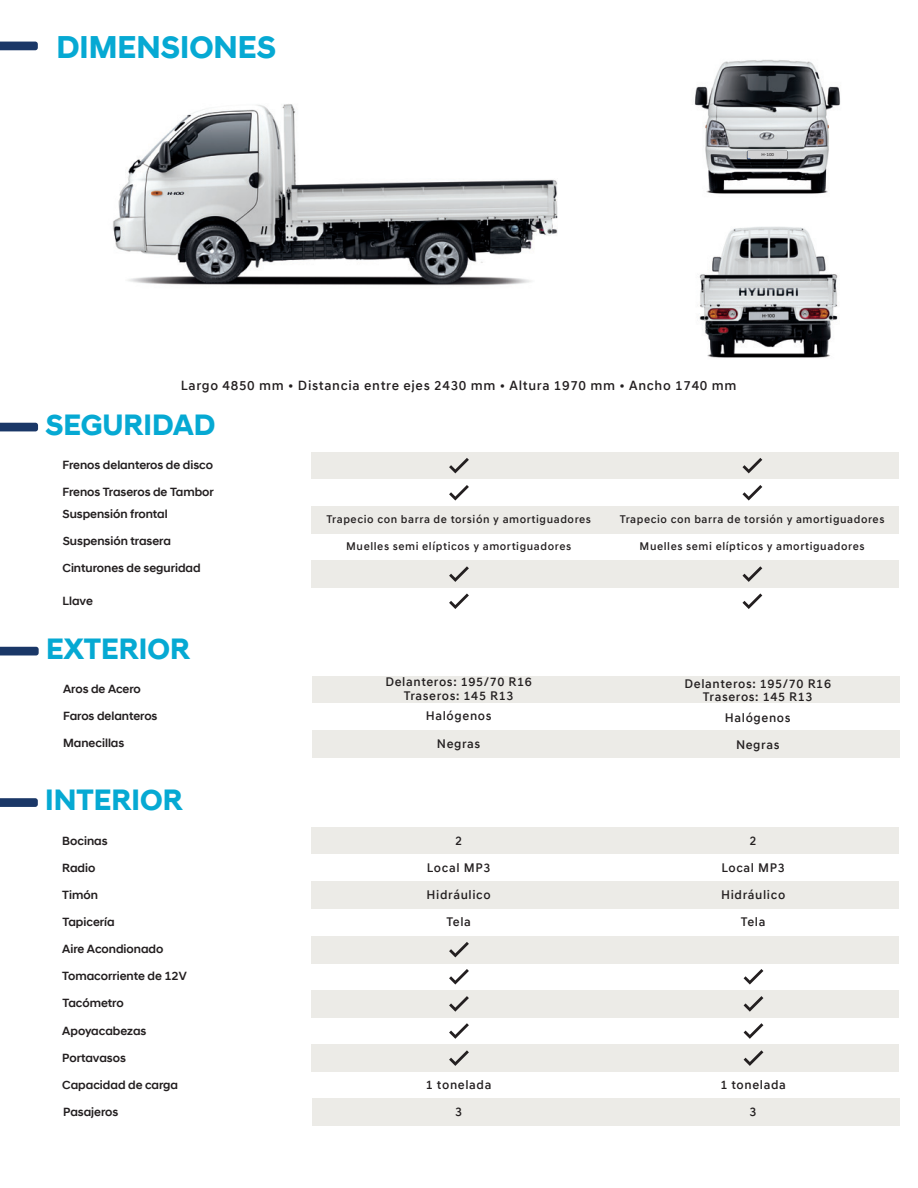
<style>
.page{position:relative;width:918px;height:1188px;background:#fff}
.page>*{position:absolute;margin:0;border:0;box-sizing:border-box;transform-origin:0 0}
.t1{font:700 31.95px "Hyundai Sans Head Office";color:#06a9d3}
.t2{font:700 29.7px "Hyundai Sans Head Office";color:#06a9d3}
.t3{font:500 13.5px "Hyundai Sans Text Office";letter-spacing:.05em;color:#231f20}
.t4{font:500 12.6px/27.2px "Hyundai Sans Text Office";letter-spacing:.05em;color:#231f20;text-align:center}
.t5{font:500 12px/21.9px "Hyundai Sans Head Office";color:#231f20}
.t6{font:500 11.25px "Hyundai Sans Text Office";letter-spacing:.05em;color:#231f20}
.t7{font:4.35px "Hyundai Sans Head Office";color:#231f20}
</style>
<div class="page">
<img style="left:113px;top:104px;width:445px;height:182px">
<img style="left:699px;top:226px;width:139px;height:132px">
<img style="left:694px;top:60px;width:147px;height:134px">
<div style="left:748px;top:151px;width:39px;height:7px;background:#d1d1d2"></div>
<svg style="left:0;top:42px;width:38px;height:8px"></svg>
<div style="left:312px;top:452px;width:587px;height:27px;background:#ecebe7"></div>
<div style="left:312px;top:506px;width:587px;height:27px;background:#ecebe7"></div>
<div style="left:312px;top:561px;width:587px;height:27px;background:#ecebe7"></div>
<svg style="left:449px;top:485px;width:20px;height:16px"></svg>
<svg style="left:0;top:423px;width:38px;height:8px"></svg>
<svg style="left:449px;top:458px;width:20px;height:15px"></svg>
<svg style="left:449px;top:593px;width:20px;height:16px"></svg>
<svg style="left:449px;top:566px;width:20px;height:16px"></svg>
<svg style="left:743px;top:485px;width:19px;height:16px"></svg>
<svg style="left:743px;top:458px;width:19px;height:15px"></svg>
<svg style="left:743px;top:593px;width:19px;height:16px"></svg>
<svg style="left:743px;top:566px;width:19px;height:16px"></svg>
<div style="left:312px;top:676px;width:588px;height:27px;background:#ecebe7"></div>
<div style="left:312px;top:730px;width:588px;height:28px;background:#ecebe7"></div>
<svg style="left:0;top:647px;width:39px;height:8px"></svg>
<div style="left:312px;top:828px;width:587px;height:27px;background:#ecebe7"></div>
<div style="left:312px;top:882px;width:587px;height:27px;background:#ecebe7"></div>
<div style="left:312px;top:936px;width:587px;height:27px;background:#ecebe7"></div>
<div style="left:312px;top:990px;width:587px;height:27px;background:#ecebe7"></div>
<svg style="left:449px;top:942px;width:20px;height:15px"></svg>
<svg style="left:0;top:798px;width:38px;height:9px"></svg>
<div style="left:312px;top:1045px;width:587px;height:27px;background:#ecebe7"></div>
<svg style="left:449px;top:969px;width:20px;height:16px"></svg>
<svg style="left:449px;top:996px;width:20px;height:16px"></svg>
<svg style="left:449px;top:1023px;width:20px;height:16px"></svg>
<svg style="left:449px;top:1050px;width:20px;height:16px"></svg>
<div style="left:313px;top:1099px;width:587px;height:27px;background:#ecebe7"></div>
<svg style="left:744px;top:969px;width:19px;height:16px"></svg>
<svg style="left:744px;top:996px;width:19px;height:16px"></svg>
<svg style="left:744px;top:1023px;width:19px;height:16px"></svg>
<svg style="left:744px;top:1050px;width:19px;height:16px"></svg>
<h1 class="t1" style="left:56px;top:28px;width:221px">DIMENSIONES</h1>
<p class="t7" style="left:761px;top:152px;width:14px">H-100</p>
<p class="t3" style="left:181px;top:377px;width:557px">Largo 4850 mm • Distancia entre ejes 2430 mm • Altura 1970 mm • Ancho 1740 mm</p>
<h2 class="t2" style="left:45px;top:407px;width:171px">SEGURIDAD</h2>
<p class="t5" style="left:63px;top:454px;width:152px">Frenos delanteros de disco</p>
<p class="t5" style="left:63px;top:481px;width:153px">Frenos Traseros de Tambor<br>Suspensión frontal</p>
<p class="t5" style="left:63px;top:530px;width:110px">Suspensión trasera</p>
<p class="t5" style="left:63px;top:557px;width:140px">Cinturones de seguridad</p>
<p class="t5" style="left:63px;top:590px;width:32px">Llave</p>
<h2 class="t2" style="left:46px;top:631px;width:145px">EXTERIOR</h2>
<p class="t5" style="left:63px;top:678px;width:79px">Aros de Acero</p>
<p class="t5" style="left:63px;top:705px;width:96px">Faros delanteros</p>
<p class="t5" style="left:63px;top:732px;width:63px">Manecillas</p>
<p class="t6" style="left:326px;top:512px;width:266px">Trapecio con barra de torsión y amortiguadores</p>
<p class="t6" style="left:346px;top:540px;width:227px">Muelles semi elípticos y amortiguadores</p>
<p class="t4" style="left:385px;top:675px;width:148px;line-height:13.8px">Delanteros: 195/70 R16<br>Traseros: 145 R13</p>
<p class="t4" style="left:426px;top:703px;width:67px">Halógenos<br>Negras</p>
<h2 class="t2" style="left:45px;top:782px;width:139px">INTERIOR</h2>
<p class="t5" style="left:62px;top:830px;width:47px">Bocinas</p>
<p class="t5" style="left:62px;top:857px;width:35px">Radio</p>
<p class="t5" style="left:62px;top:884px;width:37px">Timón</p>
<p class="t5" style="left:63px;top:911px;width:54px">Tapicería</p>
<p class="t5" style="left:62px;top:938px;width:103px">Aire Acondionado</p>
<p class="t5" style="left:62px;top:965px;width:126px">Tomacorriente de 12V</p>
<p class="t5" style="left:63px;top:992px;width:63px">Tacómetro</p>
<p class="t5" style="left:62px;top:1020px;width:86px">Apoyacabezas</p>
<p class="t5" style="left:62px;top:1047px;width:65px">Portavasos</p>
<p class="t5" style="left:62px;top:1074px;width:117px">Capacidad de carga</p>
<p class="t4" style="left:426px;top:1071px;width:67px">1 tonelada</p>
<p class="t4" style="left:427px;top:827px;width:66px">2<br>Local MP3<br>Hidráulico<br>Tela</p>
<p class="t5" style="left:63px;top:1101px;width:57px">Pasajeros</p>
<p class="t4" style="left:455px;top:1098px;width:9px">3</p>
<p class="t6" style="left:620px;top:512px;width:266px">Trapecio con barra de torsión y amortiguadores</p>
<p class="t6" style="left:640px;top:540px;width:227px">Muelles semi elípticos y amortiguadores</p>
<p class="t4" style="left:684px;top:676px;width:148px;line-height:13.8px">Delanteros: 195/70 R16<br>Traseros: 145 R13</p>
<p class="t4" style="left:725px;top:704px;width:67px">Halógenos<br>Negras</p>
<p class="t4" style="left:721px;top:827px;width:66px">2<br>Local MP3<br>Hidráulico<br>Tela</p>
<p class="t4" style="left:720px;top:1071px;width:67px">1 tonelada</p>
<p class="t4" style="left:750px;top:1098px;width:9px">3</p>
</div>
